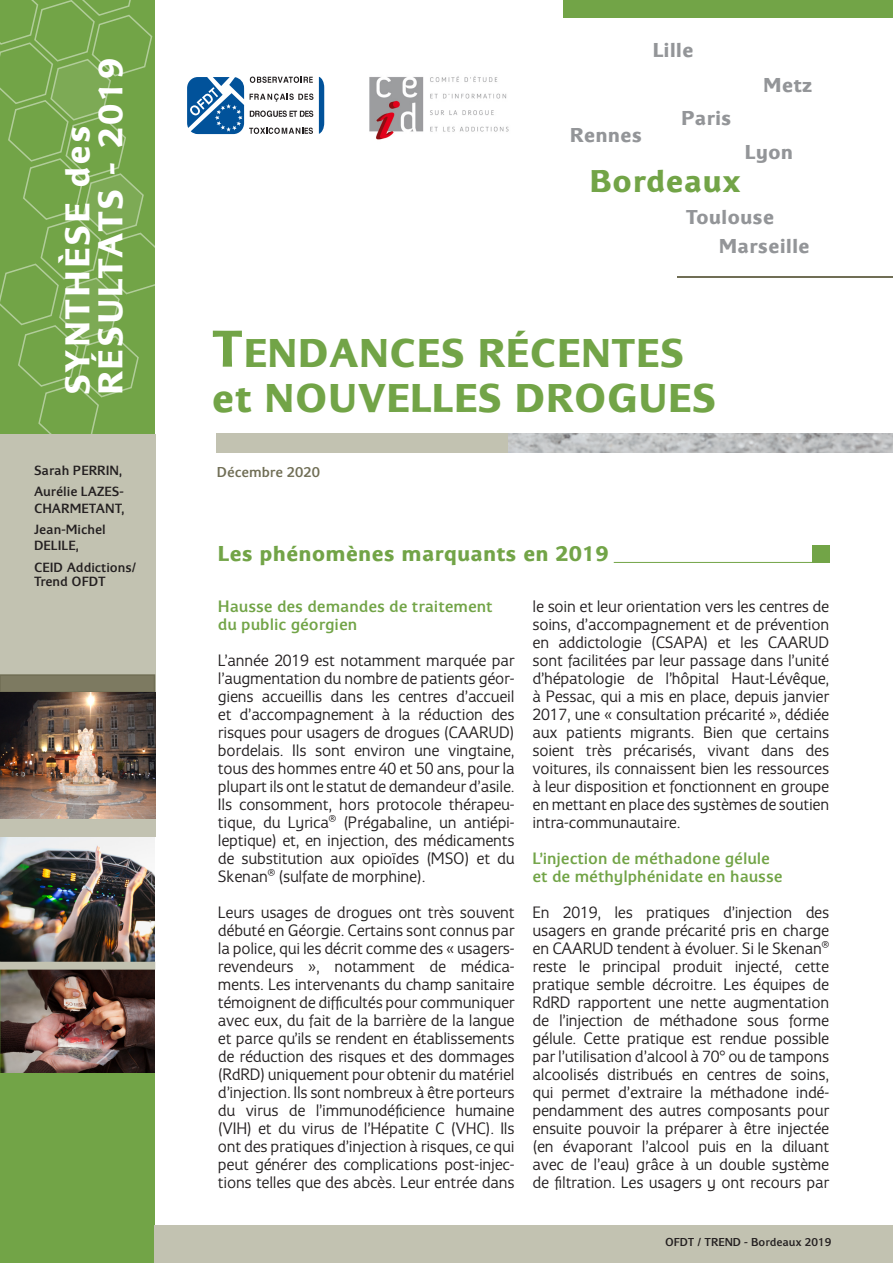
<style>
.page{position:relative;width:893px;height:1263px;background:#fff}
.page>*{position:absolute;margin:0;border:0;box-sizing:border-box;transform-origin:0 0}
.t1{font:700 42px/45px "Eurocrat";color:#72a447}
.t2{font:700 36px/33px "Eurocrat";letter-spacing:.05em;color:#fff}
.t3{font:700 33px "Eurocrat";color:#72a447}
.t4{font:700 22.5px "Eurocrat";color:#72a447}
.t5{font:700 21px/28.7px "Eurocrat";color:#939598}
.t6{font:17.25px/18px "Eurocrat";letter-spacing:-.01em;color:#231f20;text-align:justify}
.t7{font:500 17.25px/18px "Eurocrat";color:#72a447}
.t8{font:500 15px "Eurocrat";color:#706e55}
.t9{font:500 13.95px/21px "Eurocrat";color:#231f20}
.t10{font:500 12px "Eurocrat";color:#231f20}
.s1{font-size:54px}
</style>
<div class="page">
<div style="left:0;top:0;width:154px;height:1263px;background:#72a447"></div>
<div style="left:154px;top:1226px;width:739px;height:37px;background:#c2c2b1"></div>
<svg style="left:319px;top:77px;width:5px;height:57px"></svg>
<svg style="left:187px;top:77px;width:126px;height:57px"></svg>
<div style="left:563px;top:0;width:330px;height:18px;background:#72a447"></div>
<hr style="left:677px;top:276px;width:216px;height:2px;background:#706e55">
<img style="left:0;top:837px;width:154px;height:125px">
<img style="left:0;top:969px;width:154px;height:103px">
<div style="left:216px;top:433px;width:677px;height:20px;background:#c2c2b1"></div>
<img style="left:508px;top:433px;width:385px;height:20px">
<hr style="left:614px;top:562px;width:215px;height:1px;background:#72a447">
<div style="left:812px;top:545px;width:17px;height:17px;background:#72a447"></div>
<svg style="left:0;top:962px;width:155px;height:7px"></svg>
<div style="left:0;top:434px;width:155px;height:403px;background:#c2c2b1"></div>
<div style="left:0;top:675px;width:154px;height:17px;background:#7d7a61"></div>
<div style="left:0;top:674px;width:155px;height:19px;border:2px solid #706e55"></div>
<img style="left:0;top:692px;width:156px;height:127px">
<svg style="left:0;top:0;width:155px;height:434px"></svg>
<img style="left:369px;top:76px;width:140px;height:64px">
<h2 class="t2" style="left:60px;top:395px;width:340px;rotate:-90deg">SYNTHÈSE des<br>RÉSULTATS - 2019</h2>
<p class="t9" style="left:34px;top:459px;width:91px">Sarah PERRIN,<br>Aurélie LAZES-</p>
<p class="t9" style="left:34px;top:497px;width:92px">CHARMETANT,<br>Jean-Michel</p>
<p class="t9" style="left:34px;top:534px;width:104px;line-height:22px">DELILE,<br>CEID Addictions/</p>
<p class="t9" style="left:34px;top:570px;width:73px">Trend OFDT</p>
<p class="t5" style="left:653px;top:35px;width:42px">Lille</p>
<p class="t5" style="left:570px;top:120px;width:74px">Rennes</p>
<p class="t5" style="left:681px;top:103px;width:52px">Paris</p>
<p class="t5" style="left:763px;top:70px;width:50px">Metz</p>
<p class="t5" style="left:745px;top:137px;width:50px">Lyon</p>
<h3 class="t3" style="left:590px;top:162px;width:153px">Bordeaux</h3>
<p class="t5" style="left:719px;top:202px;width:93px;text-indent:-33px">Toulouse<br>Marseille</p>
<h1 class="t1" style="left:212px;top:329px;width:506px"><span class="s1">T</span>ENDANCES RÉCENTES et NOUVELLES DROGUES</h1>
<p class="t8" style="left:217px;top:463px;width:105px">Décembre 2020</p>
<h3 class="t4" style="left:218px;top:540px;width:392px">Les phénomènes marquants en 2019</h3>
<p class="t7" style="left:218px;top:597px;width:276px">Hausse des demandes de traitement du public géorgien</p>
<p class="t6" style="left:218px;top:651px;width:298px">L’année 2019 est notamment marquée par l’augmentation du nombre de patients géor&shy;giens accueillis dans les centres d’accueil et d’accompagnement à la réduction des risques pour usagers de drogues (CAARUD) bordelais. Ils sont environ une vingtaine, tous des hommes entre 40 et 50 ans, pour la plupart ils ont le statut de demandeur d’asile.<br>Ils consomment, hors protocole thérapeu&shy;tique, du Lyrica® (Prégabaline, un antiépi&shy;leptique) et, en injection, des médicaments de substitution aux opioïdes (MSO) et du Skenan® (sulfate de morphine).</p>
<p class="t6" style="left:218px;top:903px;width:298px">Leurs usages de drogues ont très souvent débuté en Géorgie. Certains sont connus par la police, qui les décrit comme des « usagers&shy;revendeurs », notamment de médica&shy;ments. Les intervenants du champ sanitaire témoignent de difficultés pour communiquer avec eux, du fait de la barrière de la langue et parce qu’ils se rendent en établissements de réduction des risques et des dommages (RdRD) uniquement pour obtenir du matériel d’injection. Ils sont nombreux à être porteurs du virus de l’immunodéficience humaine (VIH) et du virus de l’Hépatite C (VHC). Ils ont des pratiques d’injection à risques, ce qui peut générer des complications post-injec&shy;tions telles que des abcès. Leur entrée dans</p>
<p class="t6" style="left:533px;top:597px;width:298px">le soin et leur orientation vers les centres de soins, d’accompagnement et de prévention en addictologie (CSAPA) et les CAARUD sont facilitées par leur passage dans l’unité d’hépatologie de l’hôpital Haut-Lévêque, à Pessac, qui a mis en place, depuis janvier 2017, une « consultation précarité », dédiée aux patients migrants. Bien que certains soient très précarisés, vivant dans des voitures, ils connaissent bien les ressources à leur disposition et fonctionnent en groupe en mettant en place des systèmes de soutien intra-communautaire.</p>
<p class="t7" style="left:533px;top:849px;width:252px">L’injection de méthadone gélule et de méthylphénidate en hausse</p>
<p class="t6" style="left:533px;top:902px;width:298px">En 2019, les pratiques d’injection des usagers en grande précarité pris en charge en CAARUD tendent à évoluer. Si le Skenan® reste le principal produit injecté, cette pratique semble décroitre. Les équipes de RdRD rapportent une nette augmentation de l’injection de méthadone sous forme gélule. Cette pratique est rendue possible par l’utilisation d’alcool à 70° ou de tampons alcoolisés distribués en centres de soins, qui permet d’extraire la méthadone indé&shy;pendamment des autres composants pour ensuite pouvoir la préparer à être injectée (en évaporant l’alcool puis en la diluant avec de l’eau) grâce à un double système de filtration. Les usagers y ont recours par</p>
<p class="t10" style="left:665px;top:1235px;width:168px">OFDT / TREND - Bordeaux 2019</p>
</div>
